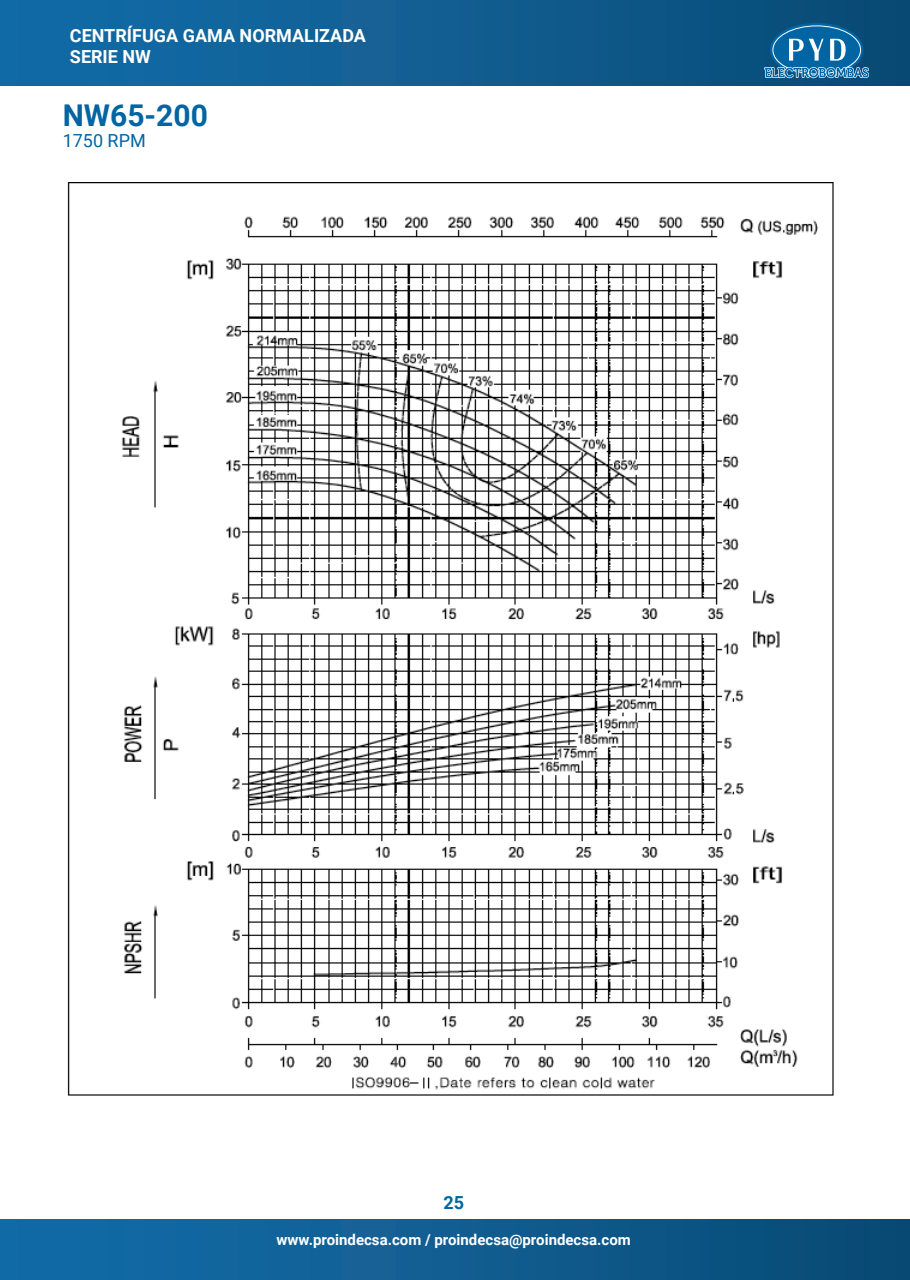
<style>
.page{position:relative;width:910px;height:1280px;background:#fff}
.page>*{position:absolute;margin:0;border:0;box-sizing:border-box;transform-origin:0 0}
.t1{font:700 30px "Roboto";color:#0065a2}
.t2{font:700 18px/21.6px "Roboto";color:#fff}
.t3{font:18px "Roboto";color:#0065a2}
.t4{font:700 18px "Roboto";color:#0065a2}
.t5{font:700 15px "Roboto";color:#fff}
</style>
<div class="page">
<div style="left:0;top:0;width:910px;height:86px;background:linear-gradient(to right,#146daa,#0a4b75)"></div>
<div style="left:0;top:1220px;width:910px;height:60px;background:linear-gradient(to right,#146daa,#0a4b75)"></div>
<svg style="left:770px;top:23px;width:93px;height:54px"></svg>
<svg style="left:763px;top:36px;width:107px;height:50px;background:#2e77a4"></svg>
<img style="left:67px;top:182px;width:767px;height:914px">
<p class="t2" style="left:70px;top:24px;width:298px">CENTRÍFUGA GAMA NORMALIZADA<br>SERIE NW</p>
<h1 class="t1" style="left:63px;top:94px;width:147px">NW65-200</h1>
<p class="t3" style="left:63px;top:128px;width:85px">1750 RPM</p>
<p class="t4" style="left:443px;top:1190px;width:22px">25</p>
<p class="t5" style="left:277px;top:1229px;width:356px">www.proindecsa.com / proindecsa@proindecsa.com</p>
</div>
